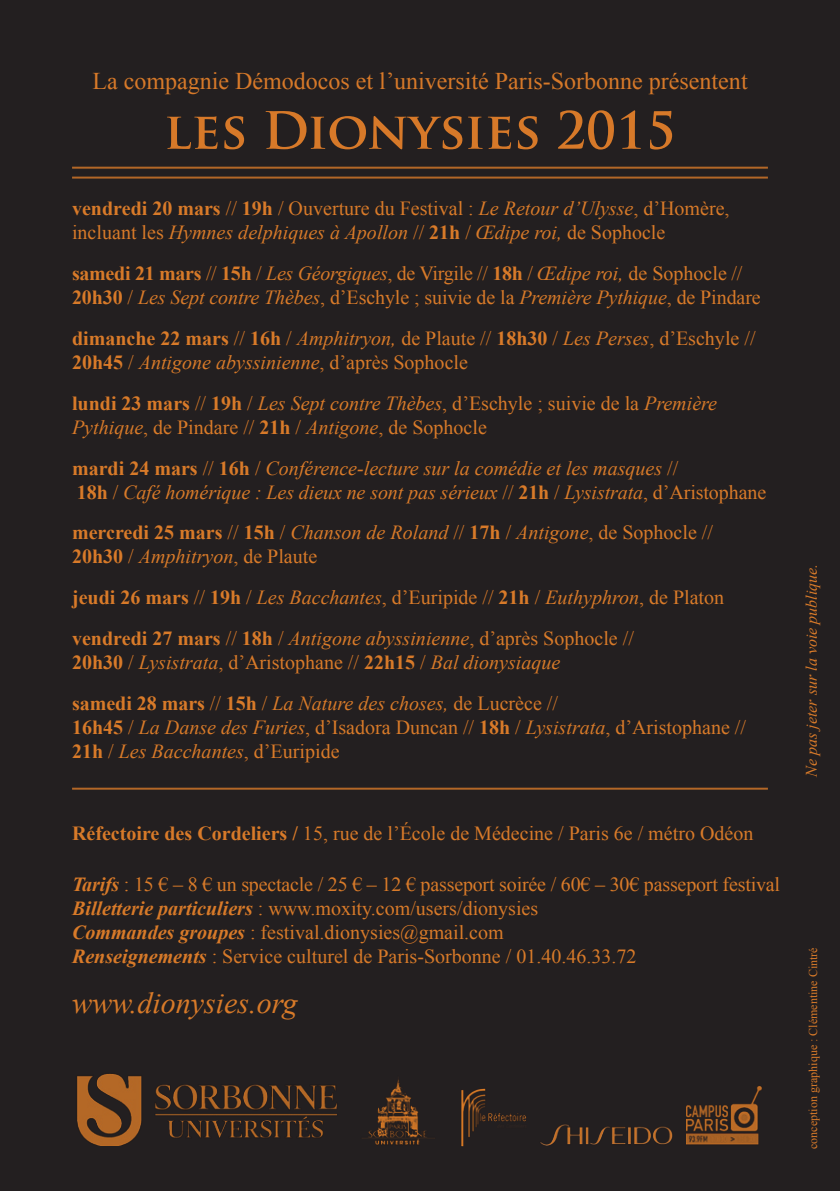
<style>
.page{position:relative;width:840px;height:1191px;background:#fff}
.page>*{position:absolute;margin:0;border:0;box-sizing:border-box;transform-origin:0 0}
.t1{font:700 50px "Trajan Pro";color:#d77929}
.t2{font:italic 30px "Times New Roman";color:#d87a29}
.t3{font:24px "Times New Roman";color:#d77929}
.t4{font:20px/24px "Times New Roman";color:#d87a29}
.t5{font:italic 20px "Times New Roman";color:#d87a29}
.t6{font:italic 16px "Times New Roman";color:#d87a29}
.t7{font:12px "Times New Roman";color:#d87a29}
.s1{font-weight:700}
.s2{font-style:italic}
.s3{font-weight:700;font-style:normal}
.s4{font-style:normal}
.s5{font-weight:700;font-style:italic}
</style>
<div class="page">
<div style="left:0;top:0;width:839px;height:1191px;background:#231f20"></div>
<img style="left:362px;top:1079px;width:73px;height:66px">
<img style="left:461px;top:1088px;width:66px;height:59px">
<img style="left:540px;top:1124px;width:133px;height:22px">
<img style="left:686px;top:1086px;width:76px;height:59px">
<hr style="left:72px;top:167px;width:695px;height:2px;background:#d77929">
<hr style="left:72px;top:177px;width:695px;height:2px;background:#d77929">
<hr style="left:72px;top:787px;width:695px;height:2px;background:#d77929">
<img style="left:77px;top:1073px;width:260px;height:72px">
<p class="t3" style="left:92px;top:64px;width:656px">La compagnie Démodocos et l’université Paris-Sorbonne présentent</p>
<p class="t1" style="left:164px;top:99px;width:513px">les Dionysies 2015</p>
<p class="t4" style="left:72px;top:196px;width:658px"><span class="s1">vendredi 20 mars</span> // <span class="s1">19h</span> / Ouverture du Festival : <span class="s2">Le Retour d’Ulysse</span>, d’Homère, incluant les <span class="s2">Hymnes delphiques à Apollon</span> // <span class="s1">21h</span> / <span class="s2">Œdipe roi,</span> de Sophocle</p>
<p class="t4" style="left:72px;top:261px;width:690px"><span class="s1">samedi 21 mars</span> // <span class="s1">15h</span> / <span class="s2">Les Géorgiques</span>, de Virgile // <span class="s1">18h</span> / <span class="s2">Œdipe roi,</span> de Sophocle //<br><span class="s1">20h30</span> / <span class="s2">Les Sept contre Thèbes</span>, d’Eschyle ; suivie de la <span class="s2">Première Pythique</span>, de Pindare</p>
<p class="t4" style="left:72px;top:326px;width:684px"><span class="s1">dimanche 22 mars</span> // <span class="s1">16h</span> / <span class="s2">Amphitryon,</span> de Plaute // <span class="s1">18h30</span> / <span class="s2">Les Perses</span>, d’Eschyle //<br><span class="s1">20h45</span> / <span class="s2">Antigone abyssinienne</span>, d’après Sophocle</p>
<p class="t5" style="left:72px;top:389px;width:646px"><span class="s3">lundi 23 mars</span> <span class="s4">//</span> <span class="s3">19h</span> <span class="s4">/</span> Les Sept contre Thèbes<span class="s4">, d’Eschyle ; suivie de la</span> Première</p>
<p class="t4" style="left:72px;top:415px;width:416px"><span class="s2">Pythique</span>, de Pindare // <span class="s1">21h</span> / <span class="s2">Antigone</span>, de Sophocle</p>
<p class="t5" style="left:72px;top:454px;width:607px"><span class="s3">mardi 24 mars</span> <span class="s4">//</span> <span class="s3">16h</span> <span class="s4">/</span> Conférence-lecture sur la comédie et les masques <span class="s4">//</span></p>
<p class="t5" style="left:77px;top:478px;width:690px"><span class="s3">18h</span> <span class="s4">/</span> Café homérique : Les dieux ne sont pas sérieux <span class="s4">//</span> <span class="s3">21h</span> <span class="s4">/</span> Lysistrata<span class="s4">, d’Aristophane</span></p>
<p class="t5" style="left:72px;top:519px;width:642px"><span class="s3">mercredi 25 mars</span> <span class="s4">//</span> <span class="s3">15h</span> <span class="s4">/</span> Chanson de Roland <span class="s4">//</span> <span class="s3">17h</span> <span class="s4">/</span> Antigone<span class="s4">, de Sophocle //</span></p>
<p class="t4" style="left:72px;top:544px;width:246px"><span class="s1">20h30</span> / <span class="s2">Amphitryon</span>, de Plaute</p>
<p class="t4" style="left:72px;top:585px;width:653px"><span class="s1">jeudi 26 mars</span> // <span class="s1">19h</span> / <span class="s2">Les Bacchantes</span>, d’Euripide // <span class="s1">21h</span> / <span class="s2">Euthyphron</span>, de Platon</p>
<p class="t4" style="left:72px;top:626px;width:563px"><span class="s1">vendredi 27 mars</span> // <span class="s1">18h</span> / <span class="s2">Antigone abyssinienne</span>, d’après Sophocle //</p>
<p class="t5" style="left:72px;top:648px;width:489px"><span class="s3">20h30</span> <span class="s4">/</span> Lysistrata<span class="s4">, d’Aristophane //</span> <span class="s3">22h15</span> <span class="s4">/</span> Bal dionysiaque</p>
<p class="t5" style="left:72px;top:689px;width:487px"><span class="s3">samedi 28 mars</span> <span class="s4">//</span> <span class="s3">15h</span> <span class="s4">/</span> La Nature des choses, <span class="s4">de Lucrèce //</span></p>
<p class="t4" style="left:72px;top:715px;width:675px"><span class="s1">16h45</span> / <span class="s2">La Danse des Furies</span>, d’Isadora Duncan // <span class="s1">18h</span> / <span class="s2">Lysistrata</span>, d’Aristophane //<br><span class="s1">21h</span> / <span class="s2">Les Bacchantes</span>, d’Euripide</p>
<p class="t4" style="left:72px;top:820px;width:682px"><span class="s1">Réfectoire des Cordeliers /</span> 15, rue de l’École de Médecine / Paris 6e / métro Odéon</p>
<p class="t4" style="left:72px;top:871px;width:709px"><span class="s5">Tarifs</span> : 15 € – 8 € un spectacle / 25 € – 12 € passeport soirée / 60€ – 30€ passeport festival</p>
<p class="t4" style="left:72px;top:895px;width:467px"><span class="s5">Billetterie particuliers</span> : www.moxity.com/users/dionysies</p>
<p class="t4" style="left:72px;top:919px;width:433px"><span class="s5">Commandes groupes</span> : festival.dionysies@gmail.com</p>
<p class="t4" style="left:72px;top:943px;width:565px"><span class="s5">Renseignements</span> : Service culturel de Paris-Sorbonne / 01.40.46.33.72</p>
<p class="t2" style="left:72px;top:982px;width:227px">www.dionysies.org</p>
<p class="t6" style="left:799px;top:776px;width:214px;rotate:-90deg">Ne pas jeter sur la voie publique.</p>
<p class="t7" style="left:804px;top:1148px;width:203px;rotate:-90deg">conception graphique : Clémentine Cintré</p>
</div>
